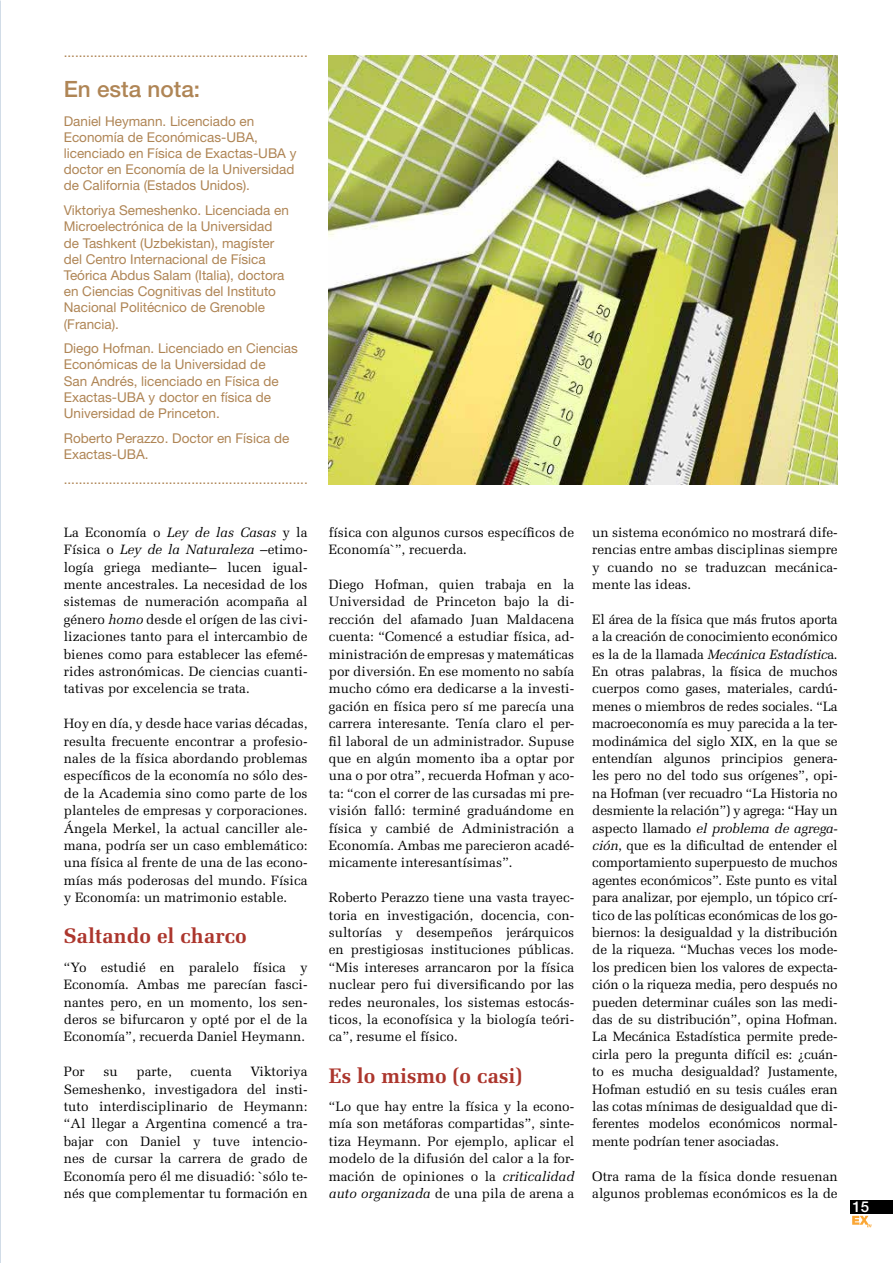
<style>
.page{position:relative;width:893px;height:1263px;background:#fff}
.page>*{position:absolute;margin:0;border:0;box-sizing:border-box;transform-origin:0 0}
.t1{font:500 22.5px "Helvetica Neue";color:#af8555}
.t2{font:700 21px "Melior LT Std";color:#ac362d}
.t3{font:500 15px "Helvetica Neue";color:#fff}
.t4{font:13.5px/17.4px "Melior LT Std";color:#000;text-align:justify}
.t5{font:13.5px/16.2px "Helvetica Neue";color:#af8555}
.s1{font-style:italic}
</style>
<div class="page">
<div style="left:850px;top:1200px;width:43px;height:14px;background:#000"></div>
<svg style="left:852px;top:1216px;width:19px;height:11px"></svg>
<img style="left:329px;top:55px;width:509px;height:430px">
<p class="t5" style="left:64px;top:44px;width:245px">.................................................................</p>
<h1 class="t1" style="left:64px;top:75px;width:138px">En esta nota:</h1>
<p class="t5" style="left:64px;top:113px;width:234px">Daniel Heymann. Licenciado en Economía de Económicas-UBA, licenciado en Física de Exactas-UBA y doctor en Economía de la Universidad de California (Estados Unidos).</p>
<p class="t5" style="left:64px;top:202px;width:227px">Viktoriya Semeshenko. Licenciada en Microelectrónica de la Universidad de Tashkent (Uzbekistan), magíster del Centro Internacional de Física Teórica Abdus Salam (Italia), doctora en Ciencias Cognitivas del Instituto Nacional Politécnico de Grenoble (Francia).</p>
<p class="t5" style="left:64px;top:340px;width:236px">Diego Hofman. Licenciado en Ciencias Económicas de la Universidad de<br>San Andrés, licenciado en Física de Exactas-UBA y doctor en física de Universidad de Princeton.</p>
<p class="t5" style="left:64px;top:430px;width:227px">Roberto Perazzo. Doctor en Física de<br>Exactas-UBA.</p>
<p class="t5" style="left:64px;top:471px;width:245px">.................................................................</p>
<p class="t4" style="left:64px;top:523px;width:245px">La Economía o <span class="s1">Ley de las Casas</span> y la Física o <span class="s1">Ley de la Naturaleza</span> –etimo&shy;logía griega mediante– lucen igual&shy;mente ancestrales. La necesidad de los sistemas de numeración acompaña al género <span class="s1">homo</span> desde el orígen de las civi&shy;lizaciones tanto para el intercambio de bienes como para establecer las efemé&shy;rides astronómicas. De ciencias cuanti&shy;tativas por excelencia se trata.</p>
<p class="t4" style="left:64px;top:715px;width:245px">Hoy en día, y desde hace varias décadas, resulta frecuente encontrar a profesio&shy;nales de la física abordando problemas específicos de la economía no sólo des&shy;de la Academia sino como parte de los planteles de empresas y corporaciones.<br>Ángela Merkel, la actual canciller ale&shy;mana, podría ser un caso emblemático: una física al frente de una de las econo&shy;mías más poderosas del mundo. Física y Economía: un matrimonio estable.</p>
<h2 class="t2" style="left:64px;top:923px;width:185px">Saltando el charco</h2>
<p class="t4" style="left:64px;top:958px;width:245px">“Yo estudié en paralelo física y Economía. Ambas me parecían fasci&shy;nantes pero, en un momento, los sen&shy;deros se bifurcaron y opté por el de la Economía”, recuerda Daniel Heymann.</p>
<p class="t4" style="left:64px;top:1063px;width:23px">Por</p>
<p class="t4" style="left:104px;top:1063px;width:16px">su</p>
<p class="t4" style="left:137px;top:1063px;width:37px">parte,</p>
<p class="t4" style="left:191px;top:1063px;width:43px">cuenta</p>
<p class="t4" style="left:64px;top:1063px;width:245px;text-indent:187px">Viktoriya Semeshenko, investigadora del insti&shy;tuto interdisciplinario de Heymann: “Al llegar a Argentina comencé a tra&shy;bajar con Daniel y tuve intencio&shy;nes de cursar la carrera de grado de Economía pero él me disuadió: `sólo te&shy;nés que complementar tu formación en</p>
<p class="t4" style="left:329px;top:523px;width:247px">física con algunos cursos específicos de<br>Economía`”, recuerda.</p>
<p class="t4" style="left:329px;top:576px;width:247px">Diego Hofman, quien trabaja en la Universidad de Princeton bajo la di&shy;rección del afamado Juan Maldacena cuenta: “Comencé a estudiar física, ad&shy;ministración de empresas y matemáticas por diversión. En ese momento no sabía mucho cómo era dedicarse a la investi&shy;gación en física pero sí me parecía una carrera interesante. Tenía claro el per&shy;fil laboral de un administrador. Supuse que en algún momento iba a optar por una o por otra”, recuerda Hofman y aco&shy;ta: “con el correr de las cursadas mi pre&shy;visión falló: terminé graduándome en física y cambié de Administración a Economía. Ambas me parecieron acadé&shy;micamente interesantísimas”.</p>
<p class="t4" style="left:329px;top:889px;width:247px">Roberto Perazzo tiene una vasta trayec&shy;toria en investigación, docencia, con&shy;sultorías y desempeños jerárquicos en prestigiosas instituciones públicas. “Mis intereses arrancaron por la física nuclear pero fui diversificando por las redes neuronales, los sistemas estocás&shy;ticos, la econofísica y la biología teóri&shy;ca”, resume el físico.</p>
<h2 class="t2" style="left:329px;top:1063px;width:195px">Es lo mismo (o casi)</h2>
<p class="t4" style="left:329px;top:1098px;width:247px">“Lo que hay entre la física y la econo&shy;mía son metáforas compartidas”, sinte&shy;tiza Heymann. Por ejemplo, aplicar el modelo de la difusión del calor a la for&shy;mación de opiniones o la <span class="s1">criticalidad auto organizada</span> de una pila de arena a</p>
<p class="t4" style="left:592px;top:523px;width:247px">un sistema económico no mostrará dife&shy;rencias entre ambas disciplinas siempre y cuando no se traduzcan mecánica&shy;mente las ideas.</p>
<p class="t4" style="left:592px;top:610px;width:247px">El área de la física que más frutos aporta a la creación de conocimiento económico es la de la llamada <span class="s1">Mecánica Estadístic</span>a.<br>En otras palabras, la física de muchos cuerpos como gases, materiales, cardú&shy;menes o miembros de redes sociales. “La macroeconomía es muy parecida a la ter&shy;modinámica del siglo XIX, en la que se entendían algunos principios genera&shy;les pero no del todo sus orígenes”, opi&shy;na Hofman (ver recuadro “La Historia no desmiente la relación”) y agrega: “Hay un aspecto llamado <span class="s1">el problema de agrega&shy;ción</span>, que es la dificultad de entender el comportamiento superpuesto de muchos agentes económicos”. Este punto es vital para analizar, por ejemplo, un tópico crí&shy;tico de las políticas económicas de los go&shy;biernos: la desigualdad y la distribución de la riqueza. “Muchas veces los mode&shy;los predicen bien los valores de expecta&shy;ción o la riqueza media, pero después no pueden determinar cuáles son las medi&shy;das de su distribución”, opina Hofman.<br>La Mecánica Estadística permite prede&shy;cirla pero la pregunta difícil es: ¿cuán&shy;to es mucha desigualdad? Justamente, Hofman estudió en su tesis cuáles eran las cotas mínimas de desigualdad que di&shy;ferentes modelos económicos normal&shy;mente podrían tener asociadas.</p>
<p class="t4" style="left:592px;top:1167px;width:247px">Otra rama de la física donde resuenan algunos problemas económicos es la de</p>
<p class="t3" style="left:852px;top:1198px;width:18px">15</p>
</div>
